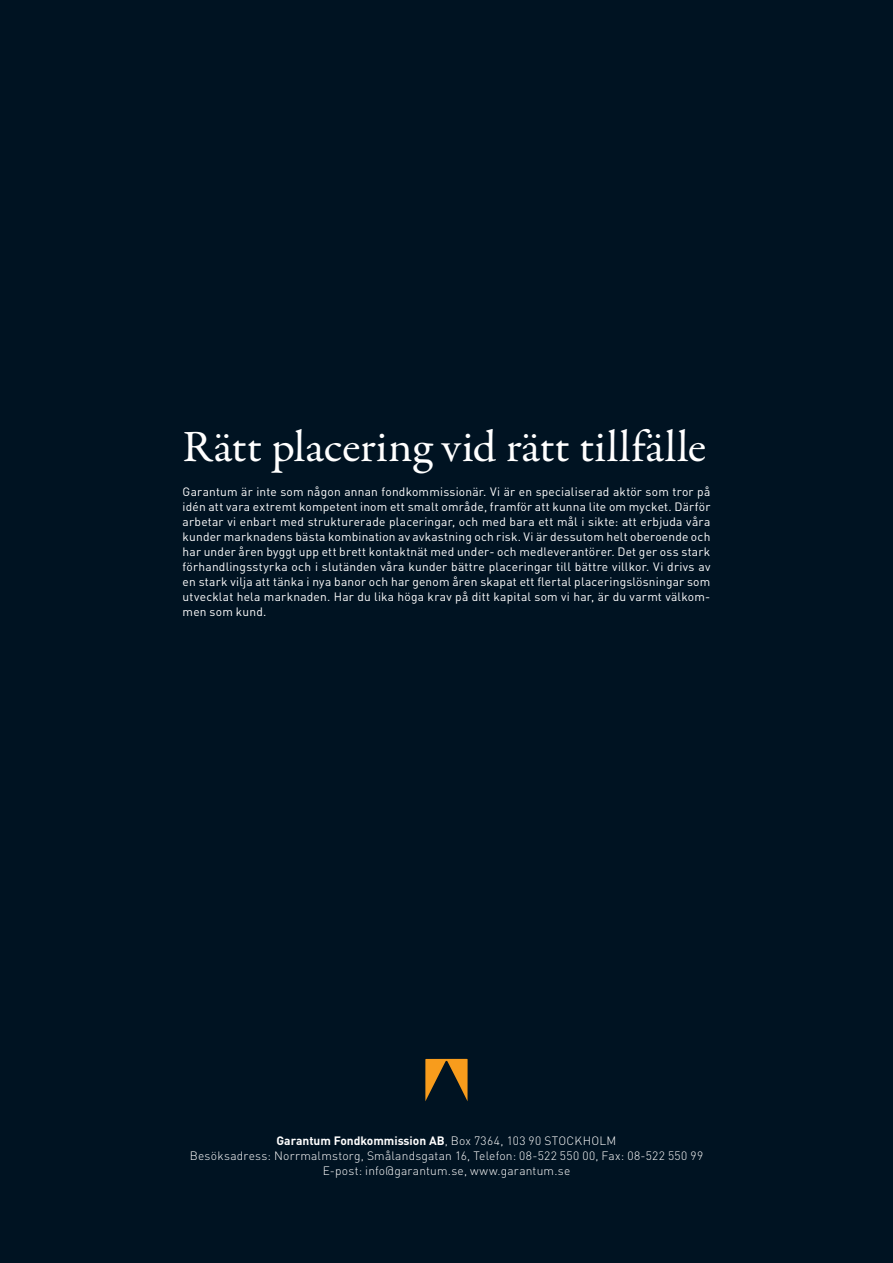
<style>
.page{position:relative;width:893px;height:1263px;background:#001322}
.page>*{position:absolute;margin:0;border:0;box-sizing:border-box;transform-origin:0 0}
.t1{font:45px "Garamond Premr Pro";color:#fff;scale:1.05 1}
.t2{font:12px/15px "DINOT";letter-spacing:.02em;color:#fff;text-align:justify}
.t3{font:300 12px/15px "DINOT";letter-spacing:.02em;color:#fff;text-align:center}
.t4{font:700 12px "DINOT";color:#fff}
.s1{font-weight:300}
</style>
<div class="page">
<svg style="left:425px;top:1059px;width:43px;height:42px"></svg>
<p class="t1" style="left:183px;top:420px;width:500px">Rätt placering vid rätt tillfälle</p>
<p class="t2" style="left:183px;top:483px;width:529px">Garantum är inte som någon annan fondkommissionär. Vi är en specialiserad aktör som tror på idén att vara extremt kompetent inom ett smalt område, framför att kunna lite om mycket. Därför arbetar vi enbart med strukturerade placeringar, och med bara ett mål i sikte: att erbjuda våra kunder marknadens bästa kombination av avkastning och risk. Vi är dessutom helt oberoende och har under åren byggt upp ett brett kontaktnät med under- och medleverantörer. Det ger oss stark förhandlingsstyrka och i slutänden våra kunder bättre placeringar till bättre villkor. Vi drivs av en stark vilja att tänka i nya banor och har genom åren skapat ett flertal placeringslösningar som utvecklat hela marknaden. Har du lika höga krav på ditt kapital som vi har, är du varmt välkom&shy;men som kund.</p>
<p class="t4" style="left:277px;top:1132px;width:341px">Garantum Fondkommission AB<span class="s1">, Box 7364, 103 90 STOCKHOLM</span></p>
<p class="t3" style="left:190px;top:1148px;width:515px">Besöksadress: Norrmalmstorg, Smålandsgatan 16, Telefon: 08-522 550 00, Fax: 08-522 550 99<br>E-post: info@garantum.se, www.garantum.se</p>
</div>
